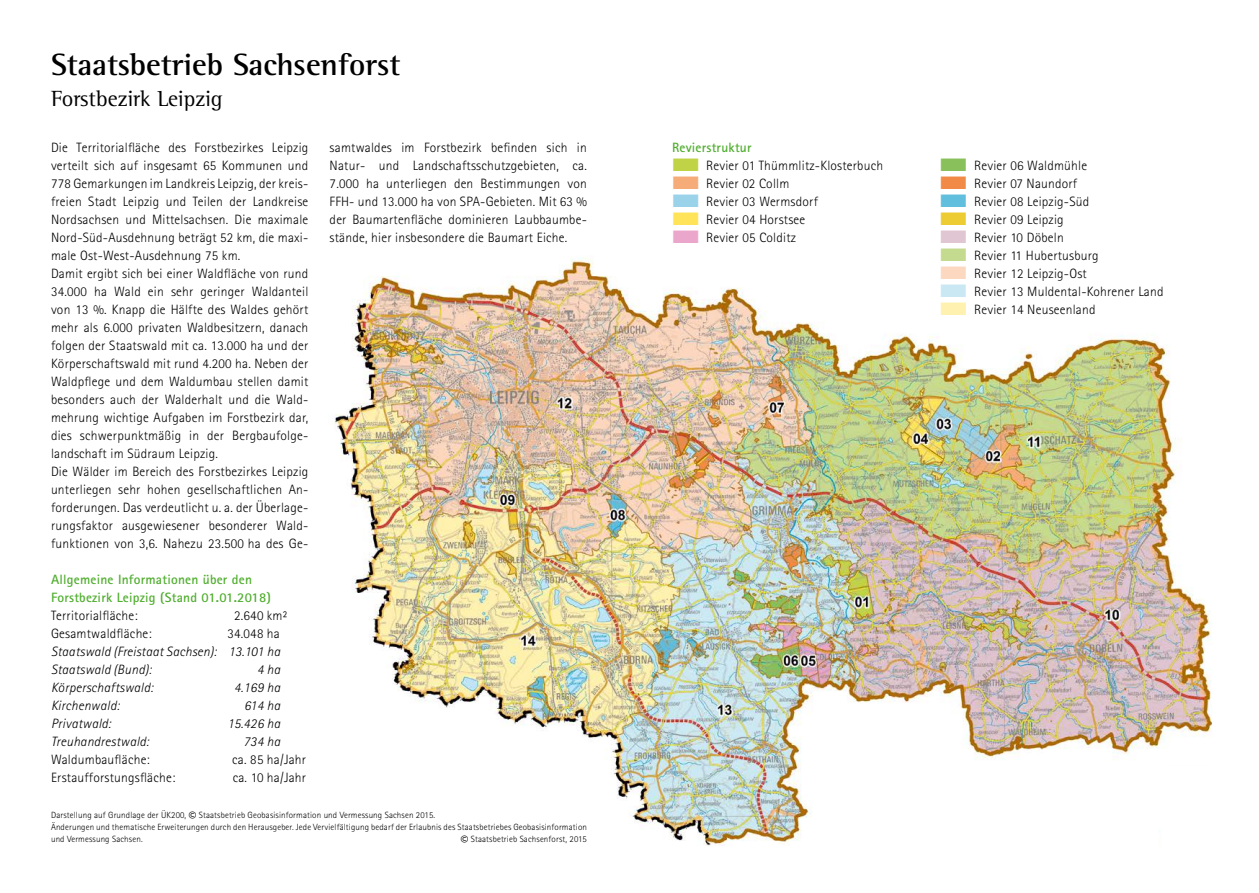
<style>
.page{position:relative;width:1259px;height:893px;background:#fff}
.page>*{position:absolute;margin:0;border:0;box-sizing:border-box;transform-origin:0 0}
.Überschrift_innen{font:700 31.5px "Rotis Semi Serif";color:#000}
.Unterzeile_innen{font:22.5px "Rotis Semi Serif";color:#000}
.Fließtext{font:300 13.5px/18px "Rotis Sans Serif";letter-spacing:.015em;color:#000;text-align:justify}
.Liste_Revier{font:300 13.5px "Rotis Sans Serif";letter-spacing:.015em;color:#000}
.Fließtext-2{font:italic 300 13.5px "Rotis Sans Serif";letter-spacing:.015em;color:#000}
.Zwischenüberschrift{font:700 13.5px/18px "Rotis Sans Serif";letter-spacing:.015em;color:#51ae30}
.Fußzeile{font:300 9px/12px "Rotis Sans Serif";letter-spacing:.015em;color:#000}
.s1{font-size:15px}
.s2{color:#c0d347}
.s3{color:#f6ac78}
.s4{color:#9ad3e9}
.s5{color:#ffe45a}
.s6{color:#eba7cb}
.s7{color:#8ac05b}
.s8{color:#f18a47}
.s9{color:#62bedd}
.s10{color:#edcb32}
.s11{color:#e0c5d2}
.s12{color:#c4da8f}
.s13{color:#fcd8c1}
.s14{color:#c9e8f3}
.s15{color:#fff1af}
</style>
<div class="page">
<img style="left:332px;top:257px;width:880px;height:589px">
<h1 class="Überschrift_innen" style="left:51px;top:45px;width:351px">Staatsbetrieb Sachsenforst</h1>
<h2 class="Unterzeile_innen" style="left:51px;top:86px;width:173px">Forstbezirk Leipzig</h2>
<p class="Fließtext" style="left:51px;top:138px;width:259px">Die Territorialfläche des Forstbezirkes Leipzig verteilt sich auf insgesamt 65 Kommunen und 778 Gemarkungen im Landkreis Leipzig, der kreis&shy;freien Stadt Leipzig und Teilen der Landkreise Nordsachsen und Mittelsachsen. Die maximale Nord-Süd-Ausdehnung beträgt 52 km, die maxi&shy;male Ost-West-Ausdehnung 75 km.</p>
<p class="Fließtext" style="left:51px;top:264px;width:259px">Damit ergibt sich bei einer Waldfläche von rund 34.000 ha Wald ein sehr geringer Waldanteil von 13 %. Knapp die Hälfte des Waldes gehört mehr als 6.000 privaten Waldbesitzern, danach folgen der Staatswald mit ca. 13.000 ha und der Körperschaftswald mit rund 4.200 ha. Neben der Waldpflege und dem Waldumbau stellen damit besonders auch der Walderhalt und die Wald&shy;mehrung wichtige Aufgaben im Forstbezirk dar, dies schwerpunktmäßig in der Bergbaufolge&shy;landschaft im Südraum Leipzig.</p>
<p class="Fließtext" style="left:51px;top:462px;width:259px">Die Wälder im Bereich des Forstbezirkes Leipzig unterliegen sehr hohen gesellschaftlichen An&shy;forderungen. Das verdeutlicht u. a. der Überlage&shy;rungsfaktor ausgewiesener besonderer Wald&shy;funktionen von 3,6. Nahezu 23.500 ha des Ge-</p>
<h3 class="Zwischenüberschrift" style="left:51px;top:570px;width:221px">Allgemeine Informationen über den<br>Forstbezirk Leipzig (Stand 01.01.2018)</h3>
<p class="Fließtext" style="left:51px;top:606px;width:88px">Territorialfläche:</p>
<p class="Fließtext" style="left:234px;top:606px;width:55px">2.640 km²</p>
<p class="Fließtext" style="left:51px;top:624px;width:102px">Gesamtwaldfläche:</p>
<p class="Fließtext" style="left:227px;top:624px;width:54px">34.048 ha</p>
<p class="Fließtext-2" style="left:51px;top:643px;width:231px">Staatswald (Freistaat Sachsen): 13.101 ha</p>
<p class="Fließtext-2" style="left:51px;top:661px;width:102px">Staatswald (Bund):</p>
<p class="Fließtext-2" style="left:257px;top:661px;width:25px">4 ha</p>
<p class="Fließtext-2" style="left:51px;top:679px;width:103px">Körperschaftswald:</p>
<p class="Fließtext-2" style="left:234px;top:679px;width:48px">4.169 ha</p>
<p class="Fließtext-2" style="left:51px;top:697px;width:70px">Kirchenwald:</p>
<p class="Fließtext-2" style="left:244px;top:697px;width:38px">614 ha</p>
<p class="Fließtext-2" style="left:51px;top:715px;width:61px">Privatwald:</p>
<p class="Fließtext-2" style="left:227px;top:715px;width:54px">15.426 ha</p>
<p class="Fließtext-2" style="left:51px;top:733px;width:99px">Treuhandrestwald:</p>
<p class="Fließtext-2" style="left:244px;top:733px;width:38px">734 ha</p>
<p class="Fließtext" style="left:51px;top:750px;width:100px">Waldumbaufläche:</p>
<p class="Fließtext" style="left:232px;top:750px;width:75px">ca. 85 ha/Jahr</p>
<p class="Fließtext" style="left:51px;top:768px;width:126px">Erstaufforstungsfläche:</p>
<p class="Fließtext" style="left:233px;top:768px;width:75px">ca. 10 ha/Jahr</p>
<p class="Fließtext" style="left:330px;top:138px;width:259px">samtwaldes im Forstbezirk befinden sich in Natur- und Landschaftsschutzgebieten, ca.<br>7.000 ha unterliegen den Bestimmungen von FFH- und 13.000 ha von SPA-Gebieten. Mit 63 % der Baumartenfläche dominieren Laubbaumbe&shy;stände, hier insbesondere die Baumart Eiche.</p>
<p class="Fußzeile" style="left:51px;top:809px;width:386px">Darstellung auf Grundlage der ÜK200, <span class="s1">©</span> Staatsbetrieb Geobasisinformation und Vermessung Sachsen 2015.</p>
<p class="Fußzeile" style="left:51px;top:821px;width:537px">Änderungen und thematische Erweiterungen durch den Herausgeber. Jede Vervielfältigung bedarf der Erlaubnis des Staatsbetriebes Geobasisinformation und Vermessung Sachsen.</p>
<p class="Fußzeile" style="left:461px;top:833px;width:128px"><span class="s1">©</span> Staatsbetrieb Sachsenforst, 2015</p>
<h3 class="Zwischenüberschrift" style="left:672px;top:138px;width:81px">Revierstruktur</h3>
<p class="Liste_Revier" style="left:672px;top:157px;width:213px"><span class="s2">■</span> Revier 01 Thümmlitz-Klosterbuch</p>
<p class="Liste_Revier" style="left:672px;top:175px;width:119px"><span class="s3">■</span> Revier 02 Collm</p>
<p class="Liste_Revier" style="left:672px;top:193px;width:147px"><span class="s4">■</span> Revier 03 Wermsdorf</p>
<p class="Liste_Revier" style="left:672px;top:211px;width:135px"><span class="s5">■</span> Revier 04 Horstsee</p>
<p class="Liste_Revier" style="left:672px;top:229px;width:125px"><span class="s6">■</span> Revier 05 Colditz</p>
<p class="Liste_Revier" style="left:940px;top:157px;width:149px"><span class="s7">■</span> Revier 06 Waldmühle</p>
<p class="Liste_Revier" style="left:940px;top:175px;width:139px"><span class="s8">■</span> Revier 07 Naundorf</p>
<p class="Liste_Revier" style="left:940px;top:193px;width:151px"><span class="s9">■</span> Revier 08 Leipzig-Süd</p>
<p class="Liste_Revier" style="left:940px;top:211px;width:125px"><span class="s10">■</span> Revier 09 Leipzig</p>
<p class="Liste_Revier" style="left:940px;top:229px;width:125px"><span class="s11">■</span> Revier 10 Döbeln</p>
<p class="Liste_Revier" style="left:940px;top:247px;width:160px"><span class="s12">■</span> Revier 11 Hubertusburg</p>
<p class="Liste_Revier" style="left:940px;top:265px;width:148px"><span class="s13">■</span> Revier 12 Leipzig-Ost</p>
<p class="Liste_Revier" style="left:940px;top:283px;width:225px"><span class="s14">■</span> Revier 13 Muldental-Kohrener Land</p>
<p class="Liste_Revier" style="left:940px;top:301px;width:157px"><span class="s15">■</span> Revier 14 Neuseenland</p>
</div>
